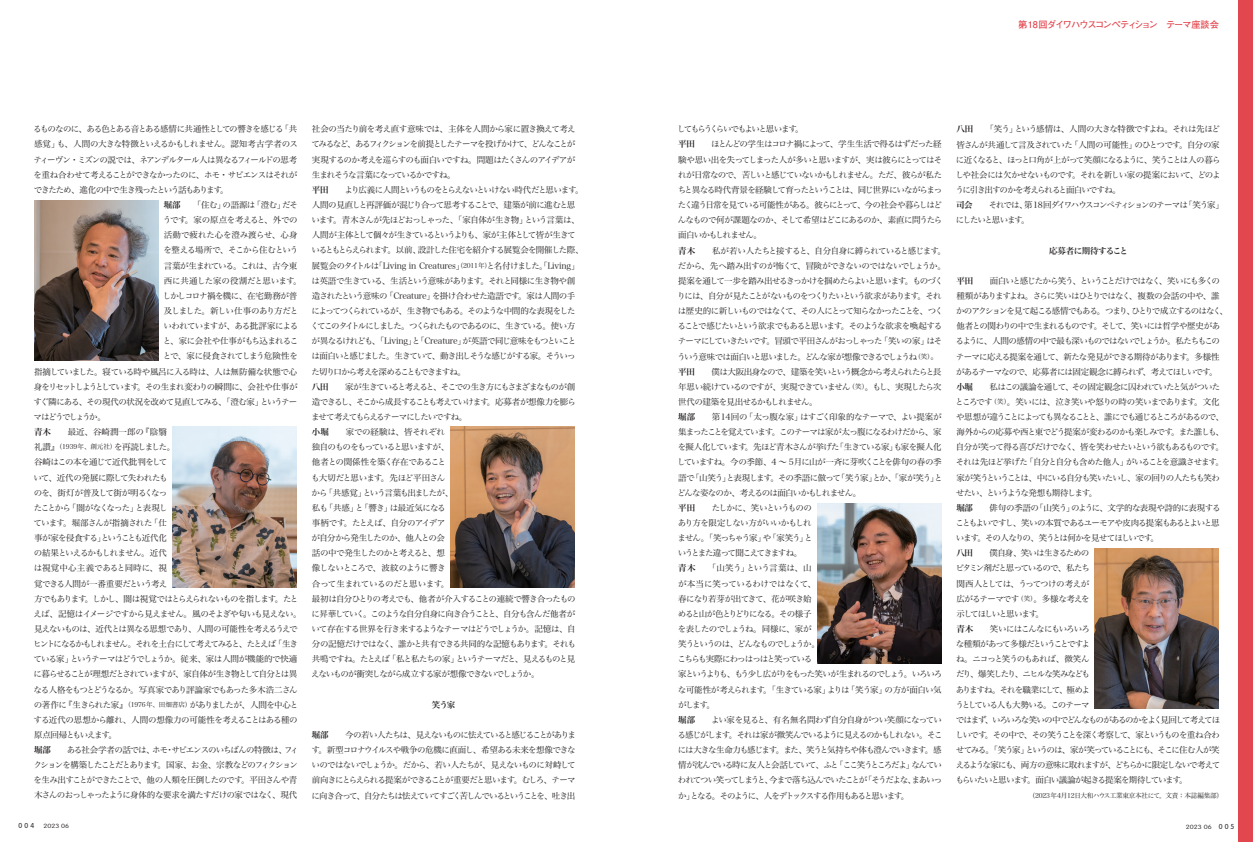
<style>
.page{position:relative;width:1253px;height:842px;background:#fff}
.page>*{position:absolute;margin:0;border:0;box-sizing:border-box;transform-origin:0 0}
.t1{font:700 9.2px "Futo Go B101 Pro";letter-spacing:-.095em;color:#e2464e}
.t2{font:8.5px/15.1px "Hira Min Pro W3";letter-spacing:-.1em;color:#231f20}
.t3{font:8.5px "Hira Min Pro W3";letter-spacing:-.08em;color:#231f20}
.t4{font:8.5px "Hira Min Pro W3";letter-spacing:-.125em;color:#231f20}
.t5{font:8.5px "Hira Min Pro W3";letter-spacing:-.065em;color:#231f20}
.t6{font:8.5px "Hira Min Pro W3";letter-spacing:-.075em;color:#231f20}
.t7{font:8.5px "Hira Min Pro W3";letter-spacing:-.07em;color:#231f20}
.t8{font:8.5px "Hira Min Pro W3";letter-spacing:-.145em;color:#231f20}
.t9{font:8.5px "Hira Min Pro W3";letter-spacing:-.135em;color:#231f20}
.t10{font:8.5px "Hira Min Pro W3";letter-spacing:-.06em;color:#231f20}
.t11{font:8.5px "Hira Min Pro W3";letter-spacing:-.12em;color:#231f20}
.t12{font:8.5px "Hira Min Pro W3";letter-spacing:-.13em;color:#231f20}
.t13{font:8.5px "Hira Min Pro W3";letter-spacing:-.045em;color:#231f20}
.t14{font:8.5px "Hira Min Pro W3";letter-spacing:-.04em;color:#231f20}
.t15{font:8.5px "Hira Min Pro W3";letter-spacing:-.05em;color:#231f20}
.t16{font:8.5px "Hira Min Pro W3";letter-spacing:-.03em;color:#231f20}
.t17{font:8.5px "Hira Min Pro W3";letter-spacing:-.01em;color:#231f20}
.t18{font:8.5px "Hira Min Pro W3";letter-spacing:.005em;color:#231f20}
.t19{font:8.5px "Hira Min Pro W3";color:#231f20}
.t20{font:8.5px "Hira Min Pro W3";letter-spacing:-.175em;color:#231f20}
.t21{font:8.5px "Hira Min Pro W6";letter-spacing:-.05em;color:#231f20}
.t22{font:8.5px "Hira Min Pro W6";letter-spacing:-.07em;color:#231f20}
.t23{font:300 7.1px "VAG Rounded LT Pro";color:#231f20}
.t24{font:6.6px "Hira Min Pro W3";letter-spacing:-.03em;color:#231f20}
.t25{font:100 6px "VAG Rounded LT Pro";color:#231f20;scale:1.25 1}
.s1{font-family:"Hira Min Pro W6"}
.s2{font-size:6.6px}
.s3{font-weight:300;font-size:7.1px}
</style>
<div class="page">
<img style="left:817px;top:503px;width:124px;height:161px">
<img style="left:451px;top:427px;width:124px;height:161px">
<img style="left:173px;top:427px;width:124px;height:161px">
<img style="left:1095px;top:548px;width:124px;height:161px">
<img style="left:34px;top:201px;width:124px;height:159px">
<div style="left:1239px;top:0;width:14px;height:842px;background:#e2464e"></div>
<p class="t2" style="left:33px;top:121px;width:266px">るものなのに、ある色とある音とある感情に共通性としての響きを感じる「共</p>
<p class="t7" style="left:34px;top:137px;width:266px">感覚」も、人間の大きな特徴といえるかもしれません。認知考古学者のス</p>
<p class="t2" style="left:34px;top:151px;width:265px">ティーヴン・ミズンの説では、ネアンデルタール人は異なるフィールドの思考</p>
<p class="t2" style="left:34px;top:166px;width:265px">を重ね合わせて考えることができなかったのに、ホモ・サピエンスはそれが</p>
<p class="t4" style="left:34px;top:182px;width:197px">できたため、進化の中で生き残ったという話もあります。</p>
<p class="t10" style="left:164px;top:198px;width:136px"><span class="s1">堀部</span>　　「住む」の語源は「澄む」だそ</p>
<p class="t15" style="left:163px;top:213px;width:136px">うです。家の原点を考えると、外での</p>
<p class="t17" style="left:164px;top:228px;width:135px">活動で疲れた心を澄み渡らせ、心身</p>
<p class="t7" style="left:163px;top:243px;width:137px">を整える場所で、そこから住むという</p>
<p class="t3" style="left:164px;top:258px;width:135px">言葉が生まれている。これは、古今東</p>
<p class="t16" style="left:164px;top:273px;width:139px">西に共通した家の役割だと思います。</p>
<p class="t5" style="left:163px;top:288px;width:136px">しかしコロナ禍を機に、在宅勤務が普</p>
<p class="t2" style="left:164px;top:302px;width:136px">及しました。新しい仕事のあり方だと</p>
<p class="t2" style="left:163px;top:318px;width:136px">いわれていますが、ある批評家による</p>
<p class="t5" style="left:163px;top:334px;width:137px">と、家に会社や仕事がもち込まれるこ</p>
<p class="t6" style="left:163px;top:349px;width:137px">とで、家に侵食されてしまう危険性を</p>
<p class="t13" style="left:34px;top:364px;width:265px">指摘していました。寝ている時や風呂に入る時は、人は無防備な状態で心</p>
<p class="t11" style="left:34px;top:379px;width:265px">身をリセットしようとしています。その生まれ変わりの瞬間に、会社や仕事が</p>
<p class="t3" style="left:34px;top:394px;width:265px">すぐ隣にある、その現代の状況を改めて見直してみる、「澄む家」というテー</p>
<p class="t20" style="left:34px;top:409px;width:74px">マはどうでしょうか。</p>
<p class="t18" style="left:34px;top:425px;width:134px"><span class="s1">青木</span>　　最近、谷崎潤一郎の『陰翳</p>
<p class="t4" style="left:34px;top:440px;width:143px">礼讃』<span class="s2">（1939年、創元社）</span>を再読しました。</p>
<p class="t5" style="left:34px;top:455px;width:135px">谷崎はこの本を通じて近代批判をして</p>
<p class="t10" style="left:34px;top:470px;width:136px">いて、近代の発展に際して失われたも</p>
<p class="t6" style="left:34px;top:485px;width:135px">のを、街灯が普及して街が明るくなっ</p>
<p class="t2" style="left:34px;top:499px;width:135px">たことから「闇がなくなった」と表現し</p>
<p class="t7" style="left:34px;top:515px;width:135px">ています。堀部さんが指摘された「仕</p>
<p class="t2" style="left:34px;top:529px;width:134px">事が家を侵食する」ということも近代化</p>
<p class="t2" style="left:34px;top:545px;width:135px">の結果といえるかもしれません。近代</p>
<p class="t19" style="left:34px;top:561px;width:135px">は視覚中心主義であると同時に、視</p>
<p class="t5" style="left:34px;top:576px;width:135px">覚できる人間が一番重要だという考え</p>
<p class="t4" style="left:34px;top:591px;width:266px">方でもあります。しかし、闇は視覚ではとらえられないものを指します。たと</p>
<p class="t3" style="left:33px;top:606px;width:270px">えば、記憶はイメージですから見えません。風のそよぎや匂いも見えない。</p>
<p class="t2" style="left:34px;top:620px;width:265px">見えないものは、近代とは異なる思想であり、人間の可能性を考えるうえで</p>
<p class="t9" style="left:33px;top:637px;width:266px">ヒントになるかもしれません。それを土台にして考えてみると、たとえば「生き</p>
<p class="t2" style="left:34px;top:651px;width:265px">ている家」というテーマはどうでしょうか。従来、家は人間が機能的で快適</p>
<p class="t12" style="left:34px;top:667px;width:265px">に暮らせることが理想だとされていますが、家自体が生き物として自分とは異</p>
<p class="t2" style="left:34px;top:681px;width:266px">なる人格をもつとどうなるか。写真家であり評論家でもあった多木浩二さん</p>
<p class="t2" style="left:34px;top:696px;width:266px">の著作に『生きられた家』<span class="s2">（1976年、田畑書店）</span>がありましたが、人間を中心と</p>
<p class="t14" style="left:34px;top:712px;width:266px">する近代の思想から離れ、人間の想像力の可能性を考えることはある種の</p>
<p class="t8" style="left:34px;top:727px;width:84px">原点回帰ともいえます。</p>
<p class="t2" style="left:34px;top:741px;width:266px"><span class="s1">堀部</span>　　ある社会学者の話では、ホモ・サピエンスのいちばんの特徴は、フィ</p>
<p class="t8" style="left:33px;top:758px;width:266px">クションを構築したことだとあります。国家、お金、宗教などのフィクション</p>
<p class="t6" style="left:34px;top:773px;width:265px">を生み出すことができたことで、他の人類を圧倒したのです。平田さんや青</p>
<p class="t3" style="left:34px;top:788px;width:265px">木さんのおっしゃったように身体的な要求を満たすだけの家ではなく、現代</p>
<p class="t23" style="left:19px;top:822px;width:17px">004</p>
<p class="t25" style="left:43px;top:823px;width:22px">2023 06</p>
<p class="t2" style="left:311px;top:121px;width:274px">社会の当たり前を考え直す意味では、主体を人間から家に置き換えて考えてみるなど、あるフィクションを前提としたテーマを投げかけて、どんなことが実現するのか考えを巡らすのも面白いですね。問題はたくさんのアイデアが生まれそうな言葉になっているかですね。<br><span class="s1">平田</span>　　より広義に人間というものをとらえないといけない時代だと思います。人間の見直しと再評価が混じり合って思考することで、建築が前に進むと思います。青木さんが先ほどおっしゃった、「家自体が生き物」という言葉は、人間が主体として個々が生きているというよりも、家が主体として皆が生きているともとらえられます。以前、設計した住宅を紹介する展覧会を開催した際、展覧会のタイトルは「Living in Creatures」<span class="s2">（2011年）</span>と名付けました。「Living」は英語で生きている、生活という意味があります。それと同様に生き物や創造されたという意味の「Creature」を掛け合わせた造語です。家は人間の手によってつくられているが、生き物でもある。そのような中間的な表現をしたくてこのタイトルにしました。つくられたものであるのに、生きている。使い方が異なるけれども、「Living」と「Creature」が英語で同じ意味をもつといことは面白いと感じました。生きていて、動き出しそうな感じがする家。そういった切り口から考えを深めることもできますね。<br><span class="s1">八田</span>　　家が生きていると考えると、そこでの生き方にもさまざまなものが創造できるし、そこから成長することも考えていけます。応募者が想像力を膨らませて考えてもらえるテーマにしたいですね。<br><span class="s1">小堀</span>　　家での経験は、皆それぞれ<br>独自のものをもっていると思いますが、<br>他者との関係性を築く存在であること<br>も大切だと思います。先ほど平田さん<br>から「共感覚」という言葉も出ましたが、<br>私も「共感」と「響き」は最近気になる<br>事柄です。たとえば、自分のアイデア<br>が自分から発生したのか、他人との会<br>話の中で発生したのかと考えると、想<br>像しないところで、波紋のように響き<br>合って生まれているのだと思います。<br>最初は自分ひとりの考えでも、他者が介入することの連続で響き合ったものに昇華していく。このような自分自身に向き合うことと、自分も含んだ他者がいて存在する世界を行き来するようなテーマはどうでしょうか。記憶は、自分の記憶だけではなく、誰かと共有できる共同的な記憶もあります。それも共鳴ですね。たとえば「私と私たちの家」というテーマだと、見えるものと見えないものが衝突しながら成立する家が想像できないでしょうか。</p>
<p class="t22" style="left:432px;top:697px;width:25px">笑う家</p>
<p class="t2" style="left:311px;top:726px;width:266px;text-align:justify"><span class="s1">堀部</span>　　今の若い人たちは、見えないものに怯えていると感じることがあります。新型コロナウイルスや戦争の危機に直面し、希望ある未来を想像できないのではないでしょうか。だから、若い人たちが、見えないものに対峙して前向きにとらえられる提案ができることが重要だと思います。むしろ、テーマに向き合って、自分たちは怯えていてすごく苦しんでいるということを、吐き出</p>
<p class="t1" style="left:1018px;top:17px;width:202px">第18回ダイワハウスコンペティション　テーマ座談会</p>
<p class="t2" style="left:677px;top:121px;width:270px">してもらうくらいでもよいと思います。<br><span class="s1">平田</span>　　ほとんどの学生はコロナ禍によって、学生生活で得るはずだった経験や思い出を失ってしまった人が多いと思いますが、実は彼らにとってはそれが日常なので、苦しいと感じていないかもしれません。ただ、彼らが私たちと異なる時代背景を経験して育ったということは、同じ世界にいながらまったく違う日常を見ている可能性がある。彼らにとって、今の社会や暮らしはどんなもので何が課題なのか、そして希望はどこにあるのか、素直に問うたら面白いかもしれません。<br><span class="s1">青木</span>　　私が若い人たちと接すると、自分自身に縛られていると感じます。だから、先へ踏み出すのが怖くて、冒険ができないのではないでしょうか。提案を通して一歩を踏み出せるきっかけを掴めたらよいと思います。ものづくりには、自分が見たことがないものをつくりたいという欲求があります。それは歴史的に新しいものではなくて、その人にとって知らなかったことを、つくることで感じたいという欲求でもあると思います。そのような欲求を喚起するテーマにしていきたいです。冒頭で平田さんがおっしゃった「笑いの家」はそういう意味では面白いと思いました。どんな家が想像できるでしょうね<span class="s2">（笑）</span>。<span class="s1">平田</span>　　僕は大阪出身なので、建築を笑いという概念から考えられたらと長年思い続けているのですが、実現できていません<span class="s2">（笑）</span>。もし、実現したら次世代の建築を見出せるかもしれません。<br><span class="s1">堀部</span>　　第14回の「太っ腹な家」はすごく印象的なテーマで、よい提案が集まったことを覚えています。このテーマは家が太っ腹になるわけだから、家を擬人化しています。先ほど青木さんが挙げた「生きている家」も家を擬人化していますね。今の季節、4 ～ 5月に山が一斉に芽吹くことを俳句の春の季語で「山笑う」と表現します。その季語に倣って「笑う家」とか、「家が笑う」とどんな姿なのか、考えるのは面白いかもしれません。<br><span class="s1">平田</span>　　たしかに、笑いというものの<br>あり方を限定しない方がいいかもしれ<br>ません。「笑っちゃう家」や「家笑う」と<br>いうとまた違って聞こえてきますね。<br><span class="s1">青木</span>　　「山笑う」という言葉は、山<br>が本当に笑っているわけではなくて、<br>春になり若芽が出てきて、花が咲き始<br>めると山が色とりどりになる。その様子<br>を表したのでしょうね。同様に、家が<br>笑うというのは、どんなものでしょうか。<br>こちらも実際にわっはっはと笑っている<br>家というよりも、もう少し広がりをもった笑いが生まれるのでしょう。いろいろな可能性が考えられます。「生きている家」よりは「笑う家」の方が面白い気がします。<br><span class="s1">堀部</span>　　よい家を見ると、有名無名問わず自分自身がつい笑顔になっている感じがします。それは家が微笑んでいるように見えるのかもしれない。そこには大きな生命力も感じます。また、笑うと気持ちや体も澄んでいきます。感情が沈んでいる時に友人と会話していて、ふと「ここ笑うところだよ」なんていわれてつい笑ってしまうと、今まで落ち込んでいたことが「そうだよな、まあいっか」となる。そのように、人をデトックスする作用もあると思います。</p>
<p class="t2" style="left:955px;top:121px;width:270px"><span class="s1">八田</span>　　「笑う」という感情は、人間の大きな特徴ですよね。それは先ほど皆さんが共通して言及されていた「人間の可能性」のひとつです。自分の家に近くなると、ほっと口角が上がって笑顔になるように、笑うことは人の暮らしや社会には欠かせないものです。それを新しい家の提案において、どのように引き出すのかを考えられると面白いですね。<br><span class="s1">司会</span>　　それでは、第 18回ダイワハウスコンペティションのテーマは「笑う家」にしたいと思います。</p>
<p class="t21" style="left:1049px;top:243px;width:80px">応募者に期待すること</p>
<p class="t2" style="left:955px;top:272px;width:274px"><span class="s1">平田</span>　　面白いと感じたから笑う、ということだけではなく、笑いにも多くの種類がありますよね。さらに笑いはひとりではなく、複数の会話の中や、誰かのアクションを見て起こる感情でもある。つまり、ひとりで成立するのはなく、他者との関わりの中で生まれるものです。そして、笑いには哲学や歴史があるように、人間の感情の中で最も深いものではないでしょうか。私たちもこのテーマに応える提案を通して、新たな発見ができる期待があります。多様性があるテーマなので、応募者には固定観念に縛られず、考えてほしいです。<br><span class="s1">小堀　</span>　私はこの議論を通して、その固定観念に囚われていたと気がついたところです<span class="s2">（笑）</span>。笑いには、泣き笑いや怒りの時の笑いまであります。文化や思想が違うことによっても異なることと、誰にでも通じるところがあるので、海外からの応募や西と東でどう提案が変わるのかも楽しみです。また誰しも、自分が笑って得る喜びだけでなく、皆を笑わせたいという欲もあるものです。それは先ほど挙げた「自分と自分も含めた他人」がいることを意識させます。家が笑うということは、中にいる自分も笑いたいし、家の回りの人たちも笑わせたい、というような発想も期待します。<br><span class="s1">堀部　</span>　俳句の季語の「山笑う」のように、文学的な表現や詩的に表現することもよいですし、笑いの本質であるユーモアや皮肉る提案もあるとよいと思います。その人なりの、笑うとは何かを見せてほしいです。<br><span class="s1">八田</span>　　僕自身、笑いは生きるための<br>ビタミン剤だと思っているので、私たち<br>関西人としては、うってつけの考えが<br>広がるテーマです<span class="s2">（笑）</span>。多様な考えを<br>示してほしいと思います。<br><span class="s1">青木</span>　　笑いにはこんなにもいろいろ<br>な種類があって多様だということですよ<br>ね。ニコっと笑うのもあれば、微笑ん<br>だり、爆笑したり、ニヒルな笑みなども<br>ありますね。それを職業にして、極めよ<br>うとしている人も大勢いる。このテーマ<br>ではまず、いろいろな笑いの中でどんなものがあるのかをよく見回して考えてほしいです。その中で、その笑うことを深く考察して、家というものを重ね合わせてみる。「笑う家」というのは、家が笑っていることにも、そこに住む人が笑えるような家にも、両方の意味に取れますが、どちらかに限定しないで考えてもらいたいと思います。面白い議論が起きる提案を期待しています。</p>
<p class="t24" style="left:1029px;top:790px;width:196px">（2023年4月12日大和ハウス工業東京本社にて。文責：本誌編集部）</p>
<p class="t25" style="left:1186px;top:823px;width:40px">2023 06 <span class="s3">0 0 5</span></p>
</div>
